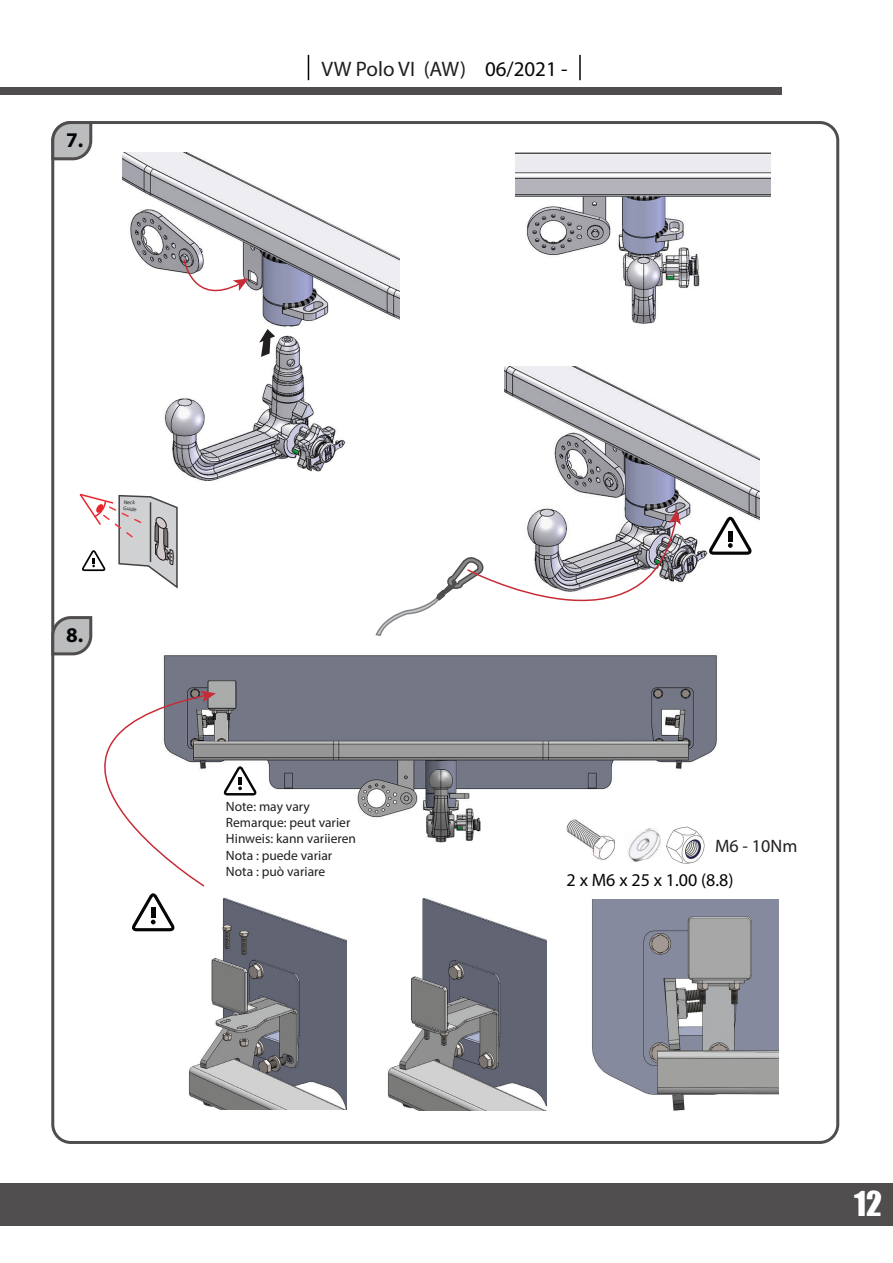
<style>
.page{position:relative;width:893px;height:1263px;background:#fff}
.page>*{position:absolute;margin:0;border:0;box-sizing:border-box;transform-origin:0 0}
.t1{font:31.5px "Impact";color:#fff}
.t2{font:21px "Myriad Pro";color:#211e1e}
.t3{font:700 21px "Myriad Pro";color:#050504}
.t4{font:18px "Myriad Pro";color:#050504}
.t5{font:18px "Myriad Pro";color:#231f20}
.t6{font:13.5px/16.2px "Myriad Pro";color:#211e1e}
.t7{font:5.4px/6.4px "Myriad Pro";color:#1f1c1e}
.s1{color:#050504}
</style>
<div class="page">
<img style="left:515px;top:152px;width:255px;height:172px">
<img style="left:505px;top:366px;width:255px;height:217px">
<img style="left:123px;top:152px;width:276px;height:329px">
<div style="left:0;top:1183px;width:893px;height:43px;background:#4f4d4d"></div>
<div style="left:0;top:87px;width:782px;height:7px;background:#4f4d4d"></div>
<svg style="left:308px;top:55px;width:1px;height:25px"></svg>
<hr style="left:579px;top:55px;width:2px;height:25px;background:#050504">
<img style="left:592px;top:899px;width:186px;height:212px">
<img style="left:388px;top:898px;width:158px;height:212px">
<img style="left:188px;top:897px;width:159px;height:213px">
<img style="left:163px;top:655px;width:554px;height:188px">
<svg style="left:51px;top:121px;width:43px;height:41px;background:#acacad"></svg>
<svg style="left:79px;top:493px;width:99px;height:96px"></svg>
<svg style="left:259px;top:329px;width:16px;height:28px"></svg>
<svg style="left:51px;top:615px;width:42px;height:42px;background:#a9a9aa"></svg>
<svg style="left:224px;top:766px;width:32px;height:29px"></svg>
<svg style="left:51px;top:690px;width:165px;height:197px"></svg>
<svg style="left:132px;top:893px;width:42px;height:38px"></svg>
<hr style="left:151px;top:908px;width:4px;height:10px;background:#050504">
<img style="left:622px;top:826px;width:42px;height:36px">
<img style="left:666px;top:826px;width:39px;height:37px">
<svg style="left:709px;top:517px;width:43px;height:38px"></svg>
<hr style="left:728px;top:531px;width:4px;height:10px;background:#050504">
<svg style="left:375px;top:469px;width:306px;height:196px"></svg>
<img style="left:566px;top:817px;width:50px;height:43px">
<svg style="left:183px;top:258px;width:66px;height:50px"></svg>
<h2 class="t3" style="left:66px;top:126px;width:19px">7.</h2>
<h2 class="t2" style="left:322px;top:56px;width:248px">VW Polo VI (AW) <span class="s1">06/2021 -</span></h2>
<p class="t7" style="left:124px;top:498px;width:15px;rotate:5deg">Neck<br>Guide</p>
<h2 class="t3" style="left:66px;top:621px;width:19px">8.</h2>
<p class="t6" style="left:226px;top:798px;width:132px">Note: may vary<br>Remarque: peut varier<br>Hinweis: kann variieren<br>Nota : puede variar<br>Nota : può variare</p>
<h3 class="t5" style="left:715px;top:835px;width:84px">M6 - 10Nm</h3>
<h3 class="t4" style="left:567px;top:869px;width:168px">2 x M6 x 25 x 1.00 (8.8)</h3>
<h1 class="t1" style="left:854px;top:1179px;width:29px">12</h1>
</div>
